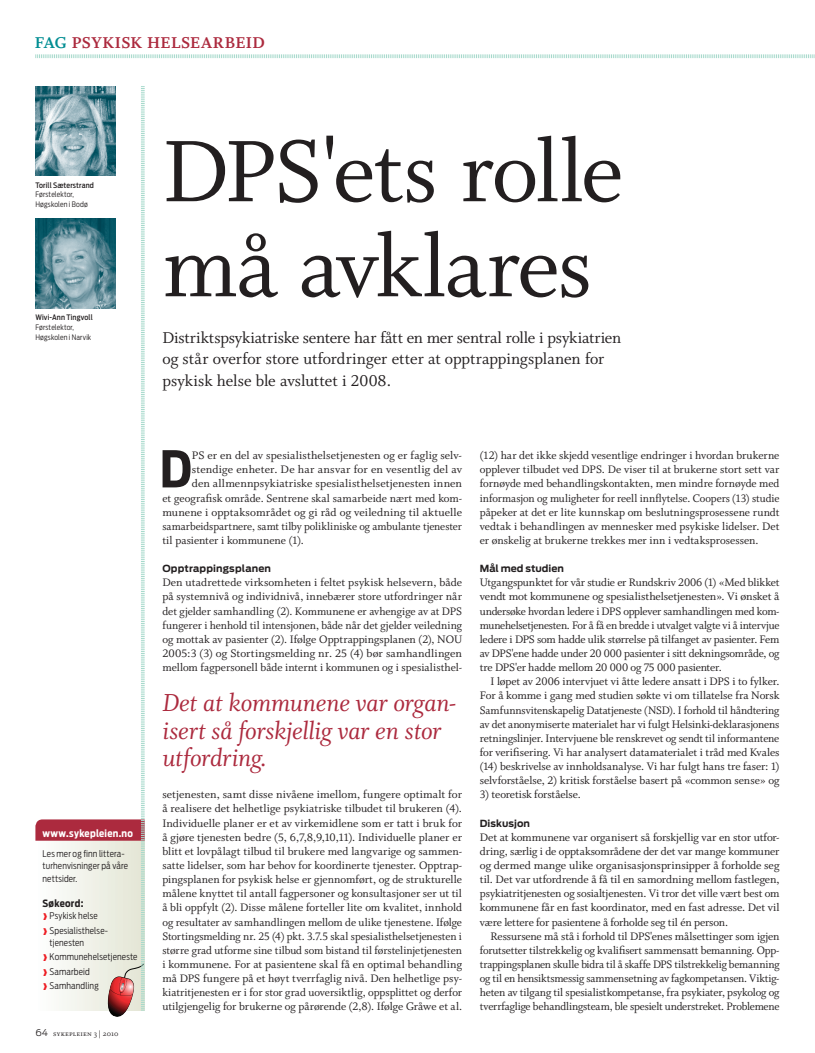
<style>
.page{position:relative;width:815px;height:1053px;background:#fff}
.page>*{position:absolute;margin:0;border:0;box-sizing:border-box;transform-origin:0 0}
.t1{font:97.5px/95px "Whitman Roman LF";letter-spacing:-.025em;color:#231f20}
.t2{font:700 50.25px "Antenna Cond";color:#231f20}
.t3{font:27.5px/27.5px "Whitman Italic LF";letter-spacing:-.01em;color:#ac2a3e}
.t4{font:17.5px/21.2px "Whitman Roman LF";letter-spacing:-.005em;color:#231f20}
.t5{font:17.5px "Whitman Bold Os F";letter-spacing:.02em;color:#ac2a3e}
.t6{font:12.12px/14.1px "Whitman Roman LF";color:#231f20;text-align:justify}
.t7{font:700 10px "Antenna Cond";letter-spacing:.03em;color:#fff}
.t8{font:700 10px "Antenna Cond";letter-spacing:.03em;color:#231f20}
.t9{font:700 9.75px "Antenna";letter-spacing:.01em;color:#231f20}
.t10{font:300 9.12px/14.2px "Antenna Cond";letter-spacing:.015em;color:#231f20}
.t11{font:8.12px "Whitman Small Caps Os F";letter-spacing:.02em;color:#231f20}
.t12{font:300 7.5px/9.8px "Antenna Cond";letter-spacing:.02em;color:#231f20}
.t13{font:500 7.5px "Antenna Cond";letter-spacing:.02em;color:#231f20}
.s1{color:#008d92}
.s2{font-weight:900;font-size:11.88px;color:#ee1d23}
.s3{font-family:"Antenna";font-weight:300;font-size:9.38px}
</style>
<div class="page">
<svg style="left:35px;top:54px;width:780px;height:5px"></svg>
<svg style="left:35px;top:86px;width:110px;height:931px"></svg>
<h3 class="t5" style="left:35px;top:33px;width:231px"><span class="s1">FAG</span> PSYKISK HELSEARBEID</h3>
<p class="t13" style="left:35px;top:180px;width:60px">Torill Sæterstrand</p>
<p class="t12" style="left:35px;top:190px;width:54px">Førstelektor,<br>Høgskolen i Bodø</p>
<p class="t13" style="left:35px;top:313px;width:59px">Wivi-Ann Tingvoll</p>
<p class="t12" style="left:35px;top:322px;width:57px">Førstelektor,<br>Høgskolen i Narvik</p>
<p class="t7" style="left:43px;top:827px;width:92px">www.sykepleien.no</p>
<p class="t10" style="left:43px;top:847px;width:87px;line-height:12.5px">Les mer og finn littera&shy;turhenvisninger på våre nettsider.</p>
<p class="t8" style="left:43px;top:897px;width:42px">Søkeord:</p>
<p class="t10" style="left:43px;top:908px;width:67px"><span class="s2">›</span> Psykisk helse<br><span class="s2">›</span> Spesialisthelse-</p>
<p class="t10" style="left:43px;top:935px;width:96px;text-indent:7px">tjenesten<br><span class="s2">›</span> Kommunehelsetjeneste <span class="s2">›</span> Samarbeid<br><span class="s2">›</span> Samhandling</p>
<p class="t11" style="left:35px;top:1029px;width:85px"><span class="s3">64</span> sykepleien 3 | 2010</p>
<h1 class="t1" style="left:162px;top:126px;width:463px">DPS'ets rolle må avklares</h1>
<h3 class="t4" style="left:162px;top:327px;width:460px">Distriktspsykiatriske sentere har fått en mer sentral rolle i psykiatrien og står overfor store utfordringer etter at opptrappingsplanen for psykisk helse ble avsluttet i 2008.</h3>
<h2 class="t2" style="left:160px;top:439px;width:34px">D</h2>
<p class="t6" style="left:192px;top:448px;width:272px">PS er en del av spesialisthelsetjenesten og er faglig selv-</p>
<p class="t6" style="left:192px;top:462px;width:272px">stendige enheter. De har ansvar for en vesentlig del av</p>
<p class="t6" style="left:192px;top:477px;width:272px">den allmennpsykiatriske spesialisthelsetjenesten innen</p>
<p class="t6" style="left:162px;top:491px;width:301px">et geografisk område. Sentrene skal samarbeide nært med kom-</p>
<p class="t6" style="left:162px;top:505px;width:301px">munene i opptaksområdet og gi råd og veiledning til aktuelle</p>
<p class="t6" style="left:162px;top:519px;width:301px">samarbeidspartnere, samt tilby polikliniske og ambulante tjenester</p>
<p class="t6" style="left:162px;top:533px;width:143px">til pasienter i kommunene (1).</p>
<p class="t9" style="left:162px;top:563px;width:110px">Opptrappingsplanen</p>
<p class="t6" style="left:162px;top:575px;width:301px">Den utadrettede virksomheten i feltet psykisk helsevern, både på systemnivå og individnivå, innebærer store utfordringer når det gjelder samhandling (2). Kommunene er avhengige av at DPS fungerer i henhold til intensjonen, både når det gjelder veiledning og mottak av pasienter (2). Ifølge Opptrappingsplanen (2), NOU 2005:3 (3) og Stortingsmelding nr. 25 (4) bør samhandlingen mellom fagpersonell både internt i kommunen og i spesialisthel-</p>
<h3 class="t3" style="left:162px;top:690px;width:296px">Det at kommunene var organ&shy;isert så forskjellig var en stor utfordring.</h3>
<p class="t6" style="left:162px;top:787px;width:301px">setjenesten, samt disse nivåene imellom, fungere optimalt for å realisere det helhetlige psykiatriske tilbudet til brukeren (4).<br>Individuelle planer er et av virkemidlene som er tatt i bruk for å gjøre tjenesten bedre (5, 6,7,8,9,10,11). Individuelle planer er blitt et lovpålagt tilbud til brukere med langvarige og sammen&shy;satte lidelser, som har behov for koordinerte tjenester. Opptrap&shy;pingsplanen for psykisk helse er gjennomført, og de strukturelle målene knyttet til antall fagpersoner og konsultasjoner ser ut til å bli oppfylt (2). Disse målene forteller lite om kvalitet, innhold og resultater av samhandlingen mellom de ulike tjenestene. Ifølge Stortingsmelding nr. 25 (4) pkt. 3.7.5 skal spesialisthelsetjenesten i større grad utforme sine tilbud som bistand til førstelinjetjenesten i kommunene. For at pasientene skal få en optimal behandling må DPS fungere på et høyt tverrfaglig nivå. Den helhetlige psy&shy;kiatritjenesten er i for stor grad uoversiktlig, oppsplittet og derfor utilgjengelig for brukerne og pårørende (2,8). Ifølge Gråwe et al.</p>
<p class="t6" style="left:480px;top:448px;width:301px">(12) har det ikke skjedd vesentlige endringer i hvordan brukerne opplever tilbudet ved DPS. De viser til at brukerne stort sett var fornøyde med behandlingskontakten, men mindre fornøyde med informasjon og muligheter for reell innflytelse. Coopers (13) studie påpeker at det er lite kunnskap om beslutningsprosessene rundt vedtak i behandlingen av mennesker med psykiske lidelser. Det er ønskelig at brukerne trekkes mer inn i vedtaksprosessen.</p>
<p class="t9" style="left:480px;top:563px;width:86px">Mål med studien</p>
<p class="t6" style="left:480px;top:575px;width:301px">Utgangspunktet for vår studie er Rundskriv 2006 (1) «Med blikket vendt mot kommunene og spesialisthelsetjenesten». Vi ønsket å undersøke hvordan ledere i DPS opplever samhandlingen med kom&shy;munehelsetjenesten. For å få en bredde i utvalget valgte vi å intervjue ledere i DPS som hadde ulik størrelse på tilfanget av pasienter. Fem av DPS'ene hadde under 20 000 pasienter i sitt dekningsområde, og tre DPS'er hadde mellom 20 000 og 75 000 pasienter.</p>
<p class="t6" style="left:480px;top:674px;width:301px;text-indent:11px">I løpet av 2006 intervjuet vi åtte ledere ansatt i DPS i to fylker.<br>For å komme i gang med studien søkte vi om tillatelse fra Norsk Samfunnsvitenskapelig Datatjeneste (NSD). I forhold til håndtering av det anonymiserte materialet har vi fulgt Helsinki-deklarasjonens retningslinjer. Intervjuene ble renskrevet og sendt til informantene for verifisering. Vi har analysert datamaterialet i tråd med Kvales (14) beskrivelse av innholdsanalyse. Vi har fulgt hans tre faser: 1) selvforståelse, 2) kritisk forståelse basert på «common sense» og</p>
<p class="t6" style="left:480px;top:787px;width:103px">3) teoretisk forståelse.</p>
<p class="t9" style="left:480px;top:817px;width:52px">Diskusjon</p>
<p class="t6" style="left:480px;top:830px;width:301px">Det at kommunene var organisert så forskjellig var en stor utfor&shy;dring, særlig i de opptaksområdene der det var mange kommuner og dermed mange ulike organisasjonsprinsipper å forholde seg til. Det var utfordrende å få til en samordning mellom fastlegen, psykiatritjenesten og sosialtjenesten. Vi tror det ville vært best om kommunene får en fast koordinator, med en fast adresse. Det vil være lettere for pasientene å forholde seg til én person.</p>
<p class="t6" style="left:480px;top:929px;width:301px;text-indent:11px">Ressursene må stå i forhold til DPS'enes målsettinger som igjen forutsetter tilstrekkelig og kvalifisert sammensatt bemanning. Opp&shy;trappingsplanen skulle bidra til å skaffe DPS tilstrekkelig bemanning og til en hensiktsmessig sammensetning av fagkompetansen. Viktig&shy;heten av tilgang til spesialistkompetanse, fra psykiater, psykolog og tverrfaglige behandlingsteam, ble spesielt understreket. Problemene</p>
</div>
